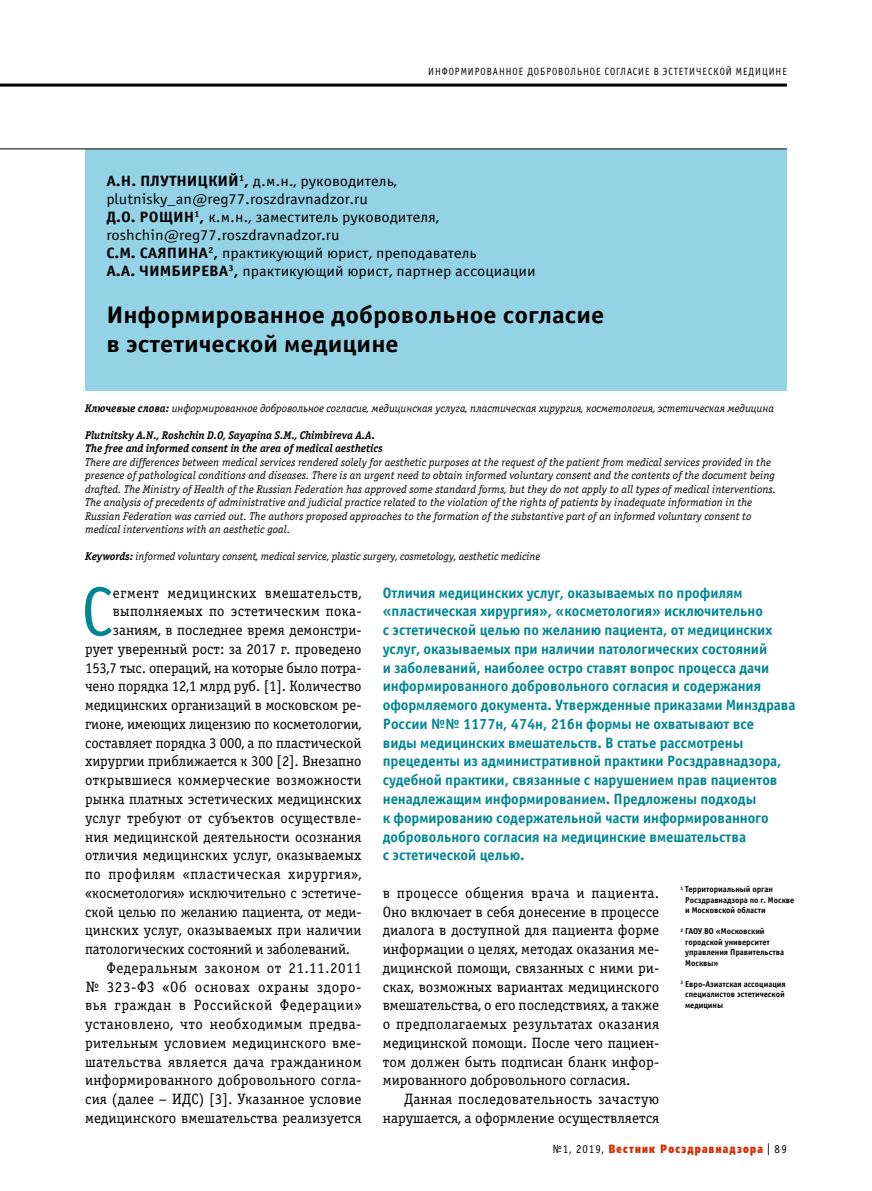
<style>
.page{position:relative;width:872px;height:1191px;background:#fff}
.page>*{position:absolute;margin:0;border:0;box-sizing:border-box;transform-origin:0 0}
.t1{font:69.15px "Officina Sans C";color:#008693}
.t2{font:700 24px/28.5px "Officina Sans C";color:#000;scale:1.1 1}
.t3{font:15px/18.8px "Officina Serif C";letter-spacing:.01em;color:#000;text-align:justify}
.t4{font:700 15px/18.8px "Officina Sans C";letter-spacing:-.005em;color:#008693}
.t5{font:15px/18px "Officina Sans C";color:#000;scale:1.1 1}
.t6{font:15px "Officina Serif C";letter-spacing:.03em;color:#000}
.t7{font:15px "Officina Serif C";letter-spacing:.035em;color:#000}
.t8{font:15px "Officina Serif C";letter-spacing:.04em;color:#000}
.t9{font:12px "Free Set Black C";letter-spacing:.15em;color:#d42d06;scale:.7 1}
.t10{font:italic 11.25px/13.5px "Officina Serif C";color:#000}
.t11{font:italic 700 11.25px/13.5px "Officina Serif C";letter-spacing:-.005em;color:#000}
.t12{font:10.5px "Officina Sans C";letter-spacing:.1em;color:#000;scale:.9 1}
.t13{font:700 8.55px/10.5px "Officina Sans C";letter-spacing:-.005em;color:#000}
.s1{font-weight:700}
.s2{font-family:"Officina Sans C";color:#000}
</style>
<div class="page">
<svg style="left:768px;top:1143px;width:1px;height:12px"></svg>
<div style="left:85px;top:149px;width:702px;height:241px;background:#94d3e5"></div>
<hr style="left:0;top:148px;width:787px;height:1px;background:#000">
<hr style="left:0;top:84px;width:787px;height:3px;background:#000">
<p class="t12" style="left:428px;top:67px;width:400px">ИНФОРМИРОВАННОЕ ДОБРОВОЛЬНОЕ СОГЛАСИЕ В ЭСТЕТИЧЕСКОЙ МЕДИЦИНЕ</p>
<p class="t5" style="left:106px;top:173px;width:392px"><span class="s1">А.Н. ПЛУТНИЦКИЙ</span><sup>1</sup><span class="s1">,</span> д.м.н., руководитель, plutnisky_an@reg77.roszdravnadzor.ru<br><span class="s1">Д.О. РОЩИН</span><sup>1</sup><span class="s1">,</span> к.м.н., заместитель руководителя, roshchin@reg77.roszdravnadzor.ru<br><span class="s1">С.М. САЯПИНА</span><sup>2</sup><span class="s1">,</span> практикующий юрист, преподаватель<br><span class="s1">А.А. ЧИМБИРЕВА</span><sup>3</sup><span class="s1">,</span> практикующий юрист, партнер ассоциации</p>
<h2 class="t2" style="left:106px;top:301px;width:454px">Информированное добровольное согласие в эстетической медицине</h2>
<p class="t10" style="left:85px;top:402px;width:690px"><span class="s1">Ключевые слова:</span> информированное добровольное согласие, медицинская услуга, пластическая хирургия, косметология, эстетическая медицина</p>
<p class="t11" style="left:85px;top:429px;width:299px">Plutnitsky A.N., Roshchin D.O, Sayapina S.M., Chimbireva A.A.<br>The free and informed consent in the area of medical aesthetics</p>
<p class="t10" style="left:85px;top:456px;width:692px">There are differences between medical services rendered solely for aesthetic purposes at the request of the patient from medical services provided in the presence of pathological conditions and diseases. There is an urgent need to obtain informed voluntary consent and the contents of the document being drafted. The Ministry of Health of the Russian Federation has approved some standard forms, but they do not apply to all types of medical interventions.<br>The analysis of precedents of administrative and judicial practice related to the violation of the rights of patients by inadequate information in the Russian Federation was carried out. The authors proposed approaches to the formation of the substantive part of an informed voluntary consent to medical interventions with an aesthetic goal.</p>
<p class="t10" style="left:85px;top:550px;width:457px"><span class="s1">Keywords:</span> informed voluntary consent, medical service, plastic surgery, cosmetology, aesthetic medicine</p>
<h1 class="t1" style="left:82px;top:584px;width:33px">С</h1>
<p class="t8" style="left:113px;top:587px;width:250px">егмент медицинских вмешательств,</p>
<p class="t3" style="left:113px;top:603px;width:250px">выполняемых по эстетическим пока-</p>
<p class="t3" style="left:113px;top:622px;width:250px">заниям, в последнее время демонстри-</p>
<p class="t3" style="left:85px;top:641px;width:278px">рует уверенный рост: за 2017 г. проведено</p>
<p class="t3" style="left:85px;top:659px;width:278px">153,7 тыс. операций, на которые было потра-</p>
<p class="t3" style="left:85px;top:678px;width:278px">чено порядка 12,1 млрд руб. [1]. Количество</p>
<p class="t3" style="left:85px;top:697px;width:278px">медицинских организаций в московском ре-</p>
<p class="t3" style="left:85px;top:716px;width:278px">гионе, имеющих лицензию по косметологии,</p>
<p class="t3" style="left:85px;top:734px;width:278px">составляет порядка 3 000, а по пластической</p>
<p class="t3" style="left:85px;top:753px;width:278px">хирургии приближается к 300 [2]. Внезапно</p>
<p class="t3" style="left:85px;top:772px;width:278px">открывшиеся коммерческие возможности</p>
<p class="t3" style="left:85px;top:791px;width:278px">рынка платных эстетических медицинских</p>
<p class="t3" style="left:85px;top:809px;width:278px">услуг требуют от субъектов осуществле-</p>
<p class="t3" style="left:85px;top:828px;width:278px">ния медицинской деятельности осознания</p>
<p class="t3" style="left:85px;top:847px;width:278px">отличия медицинских услуг, оказываемых</p>
<p class="t7" style="left:85px;top:868px;width:278px">по профилям «пластическая хирургия»,</p>
<p class="t3" style="left:85px;top:884px;width:278px">«косметология» исключительно с эстетиче-</p>
<p class="t3" style="left:85px;top:903px;width:278px">ской целью по желанию пациента, от меди-</p>
<p class="t3" style="left:85px;top:922px;width:278px">цинских услуг, оказываемых при наличии</p>
<p class="t3" style="left:85px;top:941px;width:267px">патологических состояний и заболеваний.</p>
<p class="t6" style="left:106px;top:962px;width:257px">Федеральным законом от 21.11.2011</p>
<p class="t8" style="left:85px;top:980px;width:278px">№ 323-ФЗ «Об основах охраны здоро-</p>
<p class="t7" style="left:85px;top:999px;width:278px">вья граждан в Российской Федерации»</p>
<p class="t6" style="left:85px;top:1018px;width:278px">установлено, что необходимым предва-</p>
<p class="t3" style="left:85px;top:1034px;width:278px">рительным условием медицинского вме-</p>
<p class="t6" style="left:85px;top:1055px;width:278px">шательства является дача гражданином</p>
<p class="t3" style="left:85px;top:1072px;width:278px">информированного добровольного согла-</p>
<p class="t3" style="left:85px;top:1091px;width:278px">сия (далее – ИДС) [3]. Указанное условие</p>
<p class="t3" style="left:85px;top:1109px;width:278px">медицинского вмешательства реализуется</p>
<p class="t4" style="left:383px;top:583px;width:414px">Отличия медицинских услуг, оказываемых по профилям «пластическая хирургия», «косметология» исключительно<br>с эстетической целью по желанию пациента, от медицинских услуг, оказываемых при наличии патологических состояний<br>и заболеваний, наиболее остро ставят вопрос процесса дачи информированного добровольного согласия и содержания оформляемого документа. Утвержденные приказами Минздрава России №№ 1177н, 474н, 216н формы не охватывают все<br>виды медицинских вмешательств. В статье рассмотрены прецеденты из административной практики Росздравнадзора, судебной практики, связанные с нарушением прав пациентов ненадлежащим информированием. Предложены подходы<br>к формированию содержательной части информированного добровольного согласия на медицинские вмешательства<br>с эстетической целью.</p>
<p class="t3" style="left:383px;top:884px;width:278px">в процессе общения врача и пациента.<br>Оно включает в себя донесение в процессе диалога в доступной для пациента форме информации о целях, методах оказания ме&shy;дицинской помощи, связанных с ними ри&shy;сках, возможных вариантах медицинского вмешательства, о его последствиях, а также о предполагаемых результатах оказания медицинской помощи. После чего пациен&shy;том должен быть подписан бланк инфор&shy;мированного добровольного согласия.</p>
<p class="t3" style="left:383px;top:1091px;width:278px;text-align:right">Данная последовательность зачастую нарушается, а оформление осуществляется</p>
<p class="t13" style="left:685px;top:884px;width:111px;text-indent:-5px"><sup>1</sup> Территориальный орган<br>Росздравнадзора по г. Москве и Московской области</p>
<p class="t13" style="left:685px;top:926px;width:100px;text-indent:-5px"><sup>2</sup> ГАОУ ВО «Московский городской университет управления Правительства<br>Москвы»</p>
<p class="t13" style="left:685px;top:978px;width:102px;text-align:justify;text-indent:-5px"><sup>3</sup> Евро-Азиатская ассоциация специалистов эстетической медицины</p>
<p class="t9" style="left:553px;top:1142px;width:336px"><span class="s2">№1, 2019,</span> Вестник Росздравнадзора <span class="s2">89</span></p>
</div>
